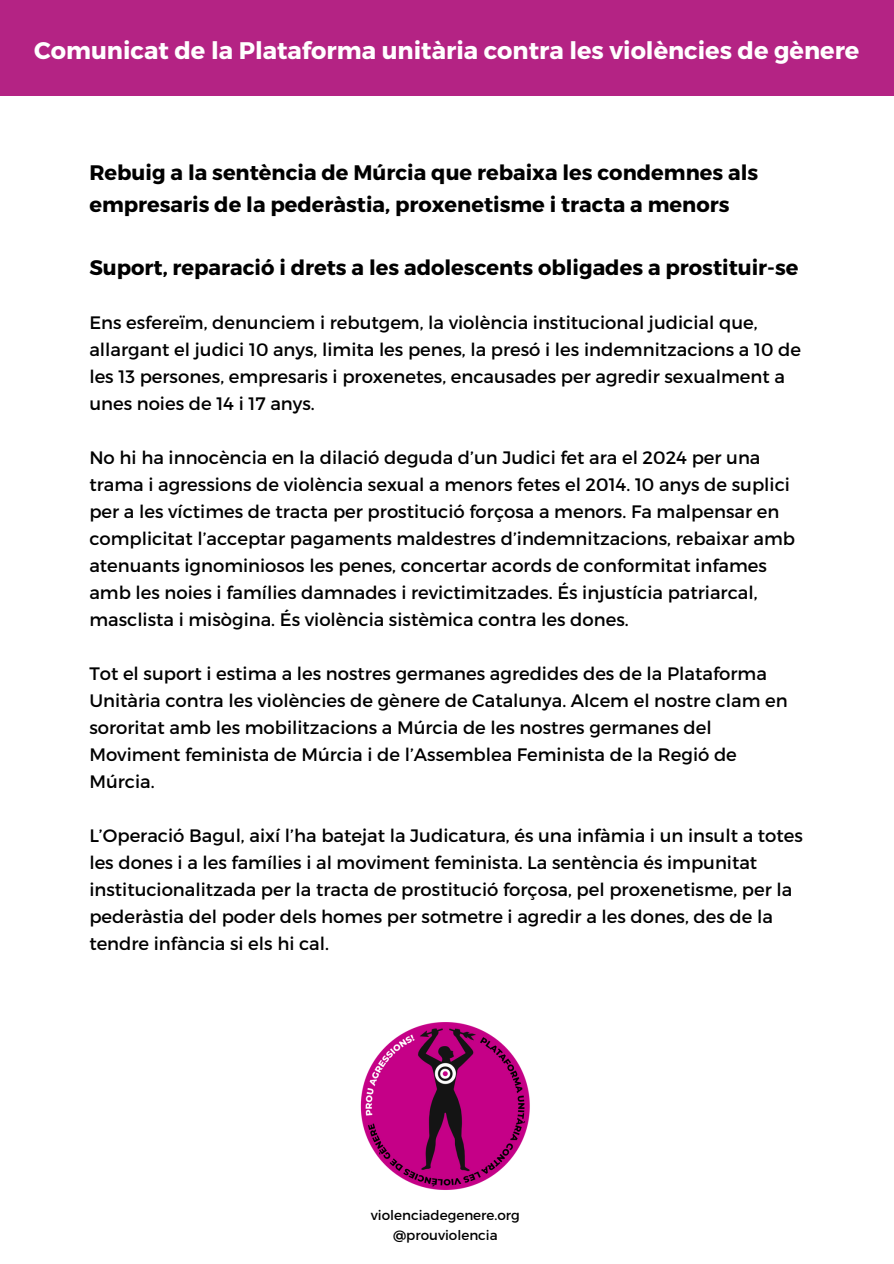
<style>
.page{position:relative;width:894px;height:1264px;background:#fff}
.page>*{position:absolute;margin:0;border:0;box-sizing:border-box;transform-origin:0 0}
.t1{font:700 24px "Montserrat";color:#fff}
.t2{font:700 21px/31.5px "Montserrat";color:#000}
.t3{font:18px/27px "Montserrat";color:#000}
.t4{font:13.5px "Montserrat";color:#000}
</style>
<div class="page">
<div style="left:0;top:0;width:893px;height:95px;background:#b42384"></div>
<img style="left:360px;top:1022px;width:170px;height:168px">
<p class="t1" style="left:34px;top:35px;width:826px">Comunicat de la Plataforma unitària contra les violències de gènere</p>
<h1 class="t2" style="left:89px;top:156px;width:670px">Rebuig a la sentència de Múrcia que rebaixa les condemnes als empresaris de la pederàstia, proxenetisme i tracta a menors</h1>
<h2 class="t2" style="left:89px;top:250px;width:710px">Suport, reparació i drets a les adolescents obligades a prostituir-se</h2>
<h2 class="t3" style="left:89px;top:308px;width:713px">Ens esfereïm, denunciem i rebutgem, la violència institucional judicial que, allargant el judici 10 anys, limita les penes, la presó i les indemnitzacions a 10 de les 13 persones, empresaris i proxenetes, encausades per agredir sexualment a unes noies de 14 i 17 anys.</h2>
<h3 class="t3" style="left:89px;top:443px;width:707px">No hi ha innocència en la dilació deguda d’un Judici fet ara el 2024 per una trama i agressions de violència sexual a menors fetes el 2014. 10 anys de suplici per a les víctimes de tracta per prostitució forçosa a menors. Fa malpensar en complicitat l’acceptar pagaments maldestres d’indemnitzacions, rebaixar amb atenuants ignominiosos les penes, concertar acords de conformitat infames amb les noies i famílies damnades i revictimitzades. És injustícia patriarcal, masclista i misògina. És violència sistèmica contra les dones.</h3>
<h3 class="t3" style="left:89px;top:659px;width:699px">Tot el suport i estima a les nostres germanes agredides des de la Plataforma Unitària contra les violències de gènere de Catalunya. Alcem el nostre clam en sororitat amb les mobilitzacions a Múrcia de les nostres germanes del Moviment feminista de Múrcia i de l’Assemblea Feminista de la Regió de Múrcia.</h3>
<h3 class="t3" style="left:89px;top:821px;width:714px">L’Operació Bagul, així l’ha batejat la Judicatura, és una infàmia i un insult a totes les dones i a les famílies i al moviment feminista. La sentència és impunitat institucionalitzada per la tracta de prostitució forçosa, pel proxenetisme, per la pederàstia del poder dels homes per sotmetre i agredir a les dones, des de la tendre infància si els hi cal.</h3>
<p class="t4" style="left:371px;top:1206px;width:150px">violenciadegenere.org</p>
<p class="t4" style="left:393px;top:1226px;width:106px">@prouviolencia</p>
</div>
